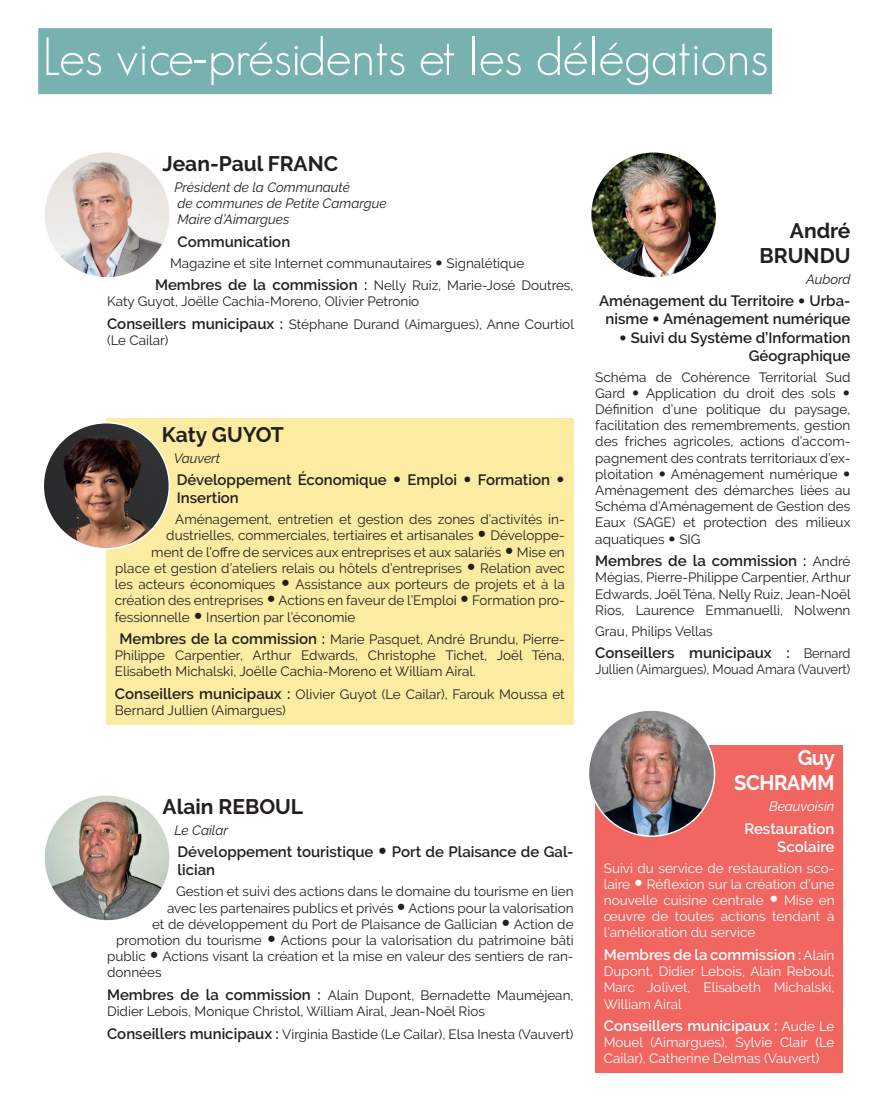
<style>
.page{position:relative;width:893px;height:1106px;background:#fff}
.page>*{position:absolute;margin:0;border:0;box-sizing:border-box;transform-origin:0 0}
.t1{font:300 52.5px "Geosans";color:#fff}
.t2{font:700 21px/25.2px "Raleway";color:#231f20;text-align:right}
.t3{font:700 21px/25.2px "Raleway";letter-spacing:-.02em;color:#fff;text-align:right;scale:.96 1}
.t4{font:600 15px/18px "Raleway";color:#231f20}
.t5{font:600 15px/18px "Raleway";color:#fff;text-align:right}
.t6{font:13.5px/16.2px "Raleway";color:#231f20}
.t7{font:13.5px/16.2px "Raleway";color:#fff;text-align:justify}
.t8{font:italic 13.5px/16.2px "Raleway";color:#231f20}
.t9{font:13.5px "Raleway";color:#231f20;scale:.95 1}
.t10{font:italic 13.5px "Raleway";color:#fff}
.s1{font-family:"Futura"}
.s2{font-weight:600;font-size:15px}
.s3{font-family:"Futura";font-weight:400}
.s4{font-family:"Futura";font-size:16.5px}
.s5{font-family:"Futura";font-weight:400;font-size:16.5px}
.s6{font-family:"Futura";font-weight:400;font-size:13.5px}
.s7{font-weight:400;font-size:13.5px}
</style>
<div class="page">
<div style="left:595px;top:745px;width:248px;height:327px;background:#f16661"></div>
<div style="left:38px;top:28px;width:734px;height:66px;background:#77b1b0"></div>
<img style="left:44px;top:152px;width:126px;height:126px;border-radius:63px">
<div style="left:106px;top:418px;width:467px;height:306px;background:#fceca2"></div>
<img style="left:43px;top:423px;width:126px;height:126px;border-radius:63px">
<img style="left:44px;top:794px;width:126px;height:127px;border-radius:63px">
<img style="left:591px;top:152px;width:126px;height:126px;border-radius:63px">
<img style="left:588px;top:710px;width:126px;height:126px;border-radius:63px">
<h1 class="t1" style="left:43px;top:28px;width:727px">Les vice-présidents et les délégations</h1>
<h2 class="t2" style="left:163px;top:151px;width:177px">Jean-Paul FRANC</h2>
<p class="t8" style="left:175px;top:179px;width:214px">Président de la Communauté<br>de communes de Petite Camargue<br>Maire d’Aimargues</p>
<p class="t4" style="left:178px;top:232px;width:114px">Communication</p>
<p class="t6" style="left:155px;top:252px;width:420px;line-height:22.5px;text-indent:15px">Magazine et site Internet communautaires <span class="s1">•</span> Signalétique<br><span class="s2">Membres de la commission :</span> Nelly Ruiz, Marie-José Doutres,</p>
<p class="t6" style="left:107px;top:290px;width:468px;line-height:22.5px">Katy Guyot, Joëlle Cachia-Moreno, Olivier Petronio<br><span class="s2">Conseillers municipaux :</span> Stéphane Durand (Aimargues), Anne Courtiol</p>
<p class="t6" style="left:107px;top:332px;width:63px">(Le Cailar)</p>
<h2 class="t2" style="left:162px;top:422px;width:124px">Katy GUYOT</h2>
<p class="t8" style="left:174px;top:450px;width:48px">Vauvert</p>
<p class="t4" style="left:177px;top:471px;width:389px">Développement Économique <span class="s3">•</span> Emploi <span class="s3">•</span> Formation <span class="s3">•<br></span>Insertion</p>
<p class="t6" style="left:175px;top:511px;width:391px">Aménagement, entretien et gestion des zones d’activités in-</p>
<p class="t6" style="left:166px;top:527px;width:400px">dustrielles, commerciales, tertiaires et artisanales <span class="s4">•</span> Développe-</p>
<p class="t6" style="left:151px;top:544px;width:415px">ment de l’offre de services aux entreprises et aux salariés <span class="s4">•</span> Mise en</p>
<p class="t6" style="left:115px;top:560px;width:451px">place et gestion d’ateliers relais ou hôtels d’entreprises <span class="s4">•</span> Relation avec</p>
<p class="t6" style="left:115px;top:576px;width:451px">les acteurs économiques <span class="s4">•</span> Assistance aux porteurs de projets et à la</p>
<p class="t6" style="left:115px;top:592px;width:451px">création des entreprises <span class="s4">•</span> Actions en faveur de l’Emploi <span class="s4">•</span> Formation pro-</p>
<p class="t6" style="left:115px;top:608px;width:242px">fessionnelle <span class="s4">•</span> Insertion par l’économie</p>
<p class="t6" style="left:115px;top:631px;width:451px;text-align:justify;text-indent:5px"><span class="s2">Membres de la commission :</span> Marie Pasquet, André Brundu, Pierre-Philippe Carpentier, Arthur Edwards, Christophe Tichet, Joël Téna, Elisabeth Michalski, Joëlle Cachia-Moreno et William Airal.</p>
<p class="t6" style="left:115px;top:686px;width:451px"><span class="s2">Conseillers municipaux :</span> Olivier Guyot (Le Cailar), Farouk Moussa et<br>Bernard Jullien (Aimargues)</p>
<h2 class="t2" style="left:163px;top:794px;width:142px">Alain REBOUL</h2>
<p class="t8" style="left:175px;top:822px;width:55px">Le Cailar</p>
<p class="t4" style="left:178px;top:843px;width:398px">Développement touristique <span class="s5">•</span> Port de Plaisance de Gal&shy;lician</p>
<p class="t6" style="left:176px;top:883px;width:399px">Gestion et suivi des actions dans le domaine du tourisme en lien</p>
<p class="t6" style="left:167px;top:899px;width:408px">avec les partenaires publics et privés <span class="s4">•</span> Actions pour la valorisation</p>
<p class="t6" style="left:152px;top:915px;width:423px">et de développement du Port de Plaisance de Gallician <span class="s4">•</span> Action de</p>
<p class="t6" style="left:116px;top:932px;width:459px">promotion du tourisme <span class="s4">•</span> Actions pour la valorisation du patrimoine bâti</p>
<p class="t6" style="left:107px;top:948px;width:468px">public <span class="s4">•</span> Actions visant la création et la mise en valeur des sentiers de ran-</p>
<p class="t6" style="left:107px;top:964px;width:56px">données</p>
<p class="t6" style="left:107px;top:987px;width:468px"><span class="s2">Membres de la commission :</span> Alain Dupont, Bernadette Mauméjean,<br>Didier Lebois, Monique Christol, William Airal, Jean-Noël Rios</p>
<p class="t6" style="left:107px;top:1025px;width:468px"><span class="s2">Conseillers municipaux :</span> Virginia Bastide (Le Cailar), Elsa Inesta (Vauvert)</p>
<h2 class="t2" style="left:760px;top:218px;width:92px">André<br>BRUNDU</h2>
<p class="t8" style="left:806px;top:271px;width:46px">Aubord</p>
<p class="t4" style="left:599px;top:292px;width:253px;text-align:center">Aménagement du Territoire <span class="s6">•</span> Urba&shy;nisme <span class="s6">•</span> Aménagement numérique</p>
<p class="t4" style="left:619px;top:328px;width:233px;text-align:right"><span class="s6">•</span> Suivi du Système d’Information<br>Géographique</p>
<p class="t6" style="left:595px;top:368px;width:257px;text-align:justify">Schéma de Cohérence Territorial Sud Gard <span class="s1">•</span> Application du droit des sols <span class="s1">• </span>Définition d’une politique du paysage, facilitation des remembrements, gestion des friches agricoles, actions d’accom&shy;pagnement des contrats territoriaux d’ex&shy;ploitation <span class="s1">•</span> Aménagement numérique <span class="s1">• </span>Aménagement des démarches liées au Schéma d’Aménagement de Gestion des Eaux (SAGE) et protection des milieux aquatiques <span class="s1">•</span> SIG</p>
<p class="t4" style="left:595px;top:552px;width:257px">Membres de la commission : <span class="s7">André</span></p>
<p class="t6" style="left:595px;top:569px;width:257px;text-align:justify">Mégias, Pierre-Philippe Carpentier, Arthur Edwards, Joël Téna, Nelly Ruiz, Jean-Noël Rios, Laurence Emmanuelli, Nolwenn</p>
<p class="t6" style="left:595px;top:623px;width:119px">Grau, Philips Vellas</p>
<p class="t4" style="left:595px;top:644px;width:257px">Conseillers municipaux : <span class="s7">Bernard</span></p>
<p class="t9" style="left:595px;top:662px;width:270px">Jullien (Aimargues), Mouad Amara (Vauvert)</p>
<h2 class="t3" style="left:734px;top:745px;width:107px">Guy<br>SCHRAMM</h2>
<p class="t10" style="left:769px;top:798px;width:67px">Beauvoisin</p>
<p class="t5" style="left:744px;top:819px;width:92px">Restauration<br>Scolaire</p>
<p class="t7" style="left:604px;top:859px;width:232px">Suivi du service de restauration sco&shy;laire <span class="s4">•</span> Réflexion sur la création d’une nouvelle cuisine centrale <span class="s4">•</span> Mise en œuvre de toutes actions tendant à l’amélioration du service</p>
<p class="t5" style="left:604px;top:945px;width:232px">Membres de la commission : <span class="s7">Alain</span></p>
<p class="t7" style="left:604px;top:963px;width:232px">Dupont, Didier Lebois, Alain Reboul, Marc Jolivet, Elisabeth Michalski, William Airal</p>
<p class="t5" style="left:604px;top:1016px;width:232px">Conseillers municipaux : <span class="s7">Aude Le</span></p>
<p class="t7" style="left:604px;top:1034px;width:232px">Mouel (Aimargues), Sylvie Clair (Le<br>Cailar), Catherine Delmas (Vauvert)</p>
</div>
